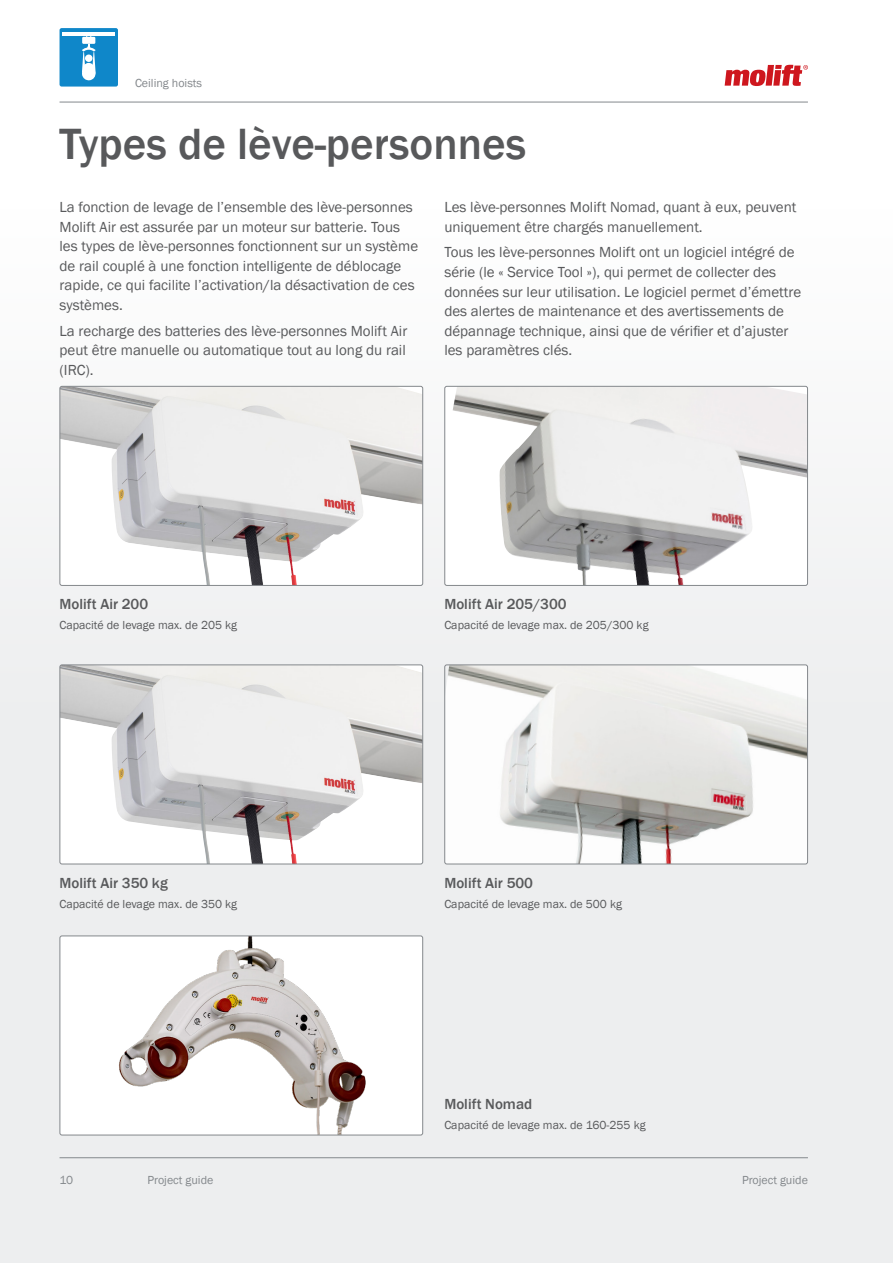
<style>
.page{position:relative;width:893px;height:1263px;background:#fff}
.page>*{position:absolute;margin:0;border:0;box-sizing:border-box;transform-origin:0 0}
.t1{font:500 45px "Franklin Gothic";color:#58595b}
.t2{font:15px/19.5px "Franklin Gothic";color:#58595b}
.t3{font:500 15px "Franklin Gothic";color:#58595b}
.t4{font:12px "Franklin Gothic";color:#58595b}
.t5{font:12px "Franklin Gothic";color:#84888c}
</style>
<div class="page">
<div style="left:0;top:209px;width:893px;height:1054px;background:linear-gradient(to right,#f3f4f4,#f1f2f2)"></div>
<img style="left:60px;top:666px;width:363px;height:198px">
<div style="left:60px;top:664px;width:363px;height:200px;border:1px solid #84888c;border-radius:2px"></div>
<hr style="left:60px;top:102px;width:748px;height:1px;background:#84888c">
<hr style="left:60px;top:1157px;width:748px;height:1px;background:#84888c">
<div style="left:60px;top:28px;width:58px;height:59px;background:#0f87c9;border-radius:2px"></div>
<hr style="left:62px;top:32px;width:53px;height:3px;background:#fff">
<svg style="left:82px;top:35px;width:14px;height:46px"></svg>
<svg style="left:725px;top:65px;width:83px;height:21px"></svg>
<img style="left:66px;top:937px;width:357px;height:198px">
<div style="left:60px;top:935px;width:363px;height:200px;border:1px solid #84888c;border-radius:2px"></div>
<img style="left:60px;top:386px;width:363px;height:198px">
<div style="left:60px;top:386px;width:363px;height:200px;border:1px solid #84888c;border-radius:2px"></div>
<img style="left:446px;top:666px;width:360px;height:196px">
<div style="left:444px;top:664px;width:364px;height:200px;border:1px solid #84888c;border-radius:2px"></div>
<img style="left:453px;top:388px;width:353px;height:196px">
<div style="left:444px;top:386px;width:364px;height:200px;border:1px solid #84888c;border-radius:2px"></div>
<p class="t5" style="left:135px;top:75px;width:69px">Ceiling hoists</p>
<h1 class="t1" style="left:60px;top:116px;width:468px">Types de lève-personnes</h1>
<p class="t2" style="left:60px;top:198px;width:360px">La fonction de levage de l’ensemble des lève-personnes Molift Air est assurée par un moteur sur batterie. Tous les types de lève-personnes fonctionnent sur un système de rail couplé à une fonction intelligente de déblocage rapide, ce qui facilite l’activation/la désactivation de ces systèmes.</p>
<p class="t2" style="left:60px;top:321px;width:349px;text-align:justify">La recharge des batteries des lève-personnes Molift Air peut être manuelle ou automatique tout au long du rail (IRC).</p>
<p class="t2" style="left:444px;top:198px;width:354px">Les lève-personnes Molift Nomad, quant à eux, peuvent uniquement être chargés manuellement.</p>
<p class="t2" style="left:444px;top:243px;width:358px">Tous les lève-personnes Molift ont un logiciel intégré de série (le « Service Tool »), qui permet de collecter des données sur leur utilisation. Le logiciel permet d’émettre des alertes de maintenance et des avertissements de dépannage technique, ainsi que de vérifier et d’ajuster les paramètres clés.</p>
<p class="t3" style="left:60px;top:595px;width:90px">Molift Air 200</p>
<p class="t4" style="left:60px;top:618px;width:179px">Capacité de levage max. de 205 kg</p>
<p class="t3" style="left:444px;top:595px;width:124px">Molift Air 205/300</p>
<p class="t4" style="left:444px;top:618px;width:206px">Capacité de levage max. de 205/300 kg</p>
<p class="t3" style="left:60px;top:873px;width:110px">Molift Air 350 kg</p>
<p class="t4" style="left:60px;top:896px;width:179px">Capacité de levage max. de 350 kg</p>
<p class="t5" style="left:60px;top:1173px;width:15px">10</p>
<p class="t5" style="left:148px;top:1173px;width:67px">Project guide</p>
<p class="t3" style="left:444px;top:873px;width:90px">Molift Air 500</p>
<p class="t4" style="left:444px;top:896px;width:179px">Capacité de levage max. de 500 kg</p>
<p class="t3" style="left:444px;top:1095px;width:89px">Molift Nomad</p>
<p class="t4" style="left:444px;top:1118px;width:203px">Capacité de levage max. de 160-255 kg</p>
<p class="t5" style="left:742px;top:1173px;width:67px">Project guide</p>
</div>
